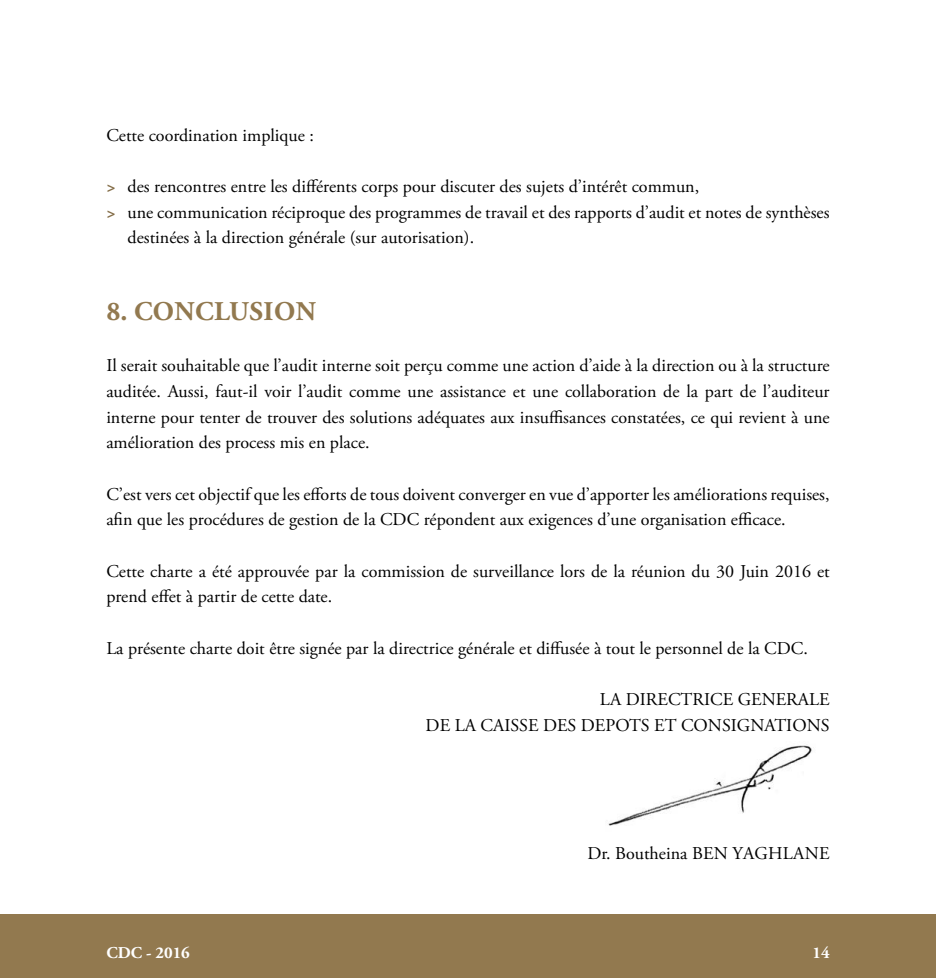
<style>
.page{position:relative;width:936px;height:978px;background:#fff}
.page>*{position:absolute;margin:0;border:0;box-sizing:border-box;transform-origin:0 0}
.t1{font:700 27px "Adobe Garamond Pro";letter-spacing:.015em;color:#92794f}
.t2{font:18px/25.7px "Adobe Garamond Pro";color:#000}
.t3{font:700 16.5px "Adobe Garamond Pro";color:#fff}
.s1{font-weight:700;color:#836c46}
</style>
<div class="page">
<div style="left:0;top:914px;width:935px;height:64px;background:#92794f"></div>
<img style="left:608px;top:745px;width:204px;height:81px">
<p class="t2" style="left:106px;top:123px;width:209px">Cette coordination implique :</p>
<p class="t2" style="left:106px;top:174px;width:594px"><span class="s1">&gt;</span> des rencontres entre les différents corps pour discuter des sujets d’intérêt commun,</p>
<p class="t2" style="left:106px;top:200px;width:724px"><span class="s1">&gt;</span> une communication réciproque des programmes de travail et des rapports d’audit et notes de synthèses</p>
<p class="t2" style="left:128px;top:225px;width:348px">destinées à la direction générale (sur autorisation).</p>
<h1 class="t1" style="left:106px;top:296px;width:124px">8. CONCLUSI</h1>
<h1 class="t1" style="left:274px;top:296px;width:43px">ON</h1>
<p class="t2" style="left:106px;top:354px;width:724px;text-align:justify">Il serait souhaitable que l’audit interne soit perçu comme une action d’aide à la direction ou à la structure auditée. Aussi, faut-il voir l’audit comme une assistance et une collaboration de la part de l’auditeur interne pour tenter de trouver des solutions adéquates aux insuffisances constatées, ce qui revient à une amélioration des process mis en place.</p>
<p class="t2" style="left:106px;top:482px;width:724px">C’est vers cet objectif que les efforts de tous doivent converger en vue d’apporter les améliorations requises, afin que les procédures de gestion de la CDC répondent aux exigences d’une organisation efficace.</p>
<p class="t2" style="left:106px;top:559px;width:724px">Cette charte a été approuvée par la commission de surveillance lors de la réunion du 30 Juin 2016 et prend effet à partir de cette date.</p>
<p class="t2" style="left:106px;top:636px;width:703px">La présente charte doit être signée par la directrice générale et diffusée à tout le personnel de la CDC.</p>
<p class="t2" style="left:425px;top:687px;width:405px;text-align:right">LA DIRECTRICE GENERALE<br>DE LA CAISSE DES DEPOTS ET CONSIGNATIONS</p>
<p class="t2" style="left:587px;top:841px;width:208px">Dr. Boutheina Ben Yag hlane</p>
<p class="t3" style="left:106px;top:943px;width:85px">CDC - 2016</p>
<p class="t3" style="left:812px;top:943px;width:19px">14</p>
</div>
